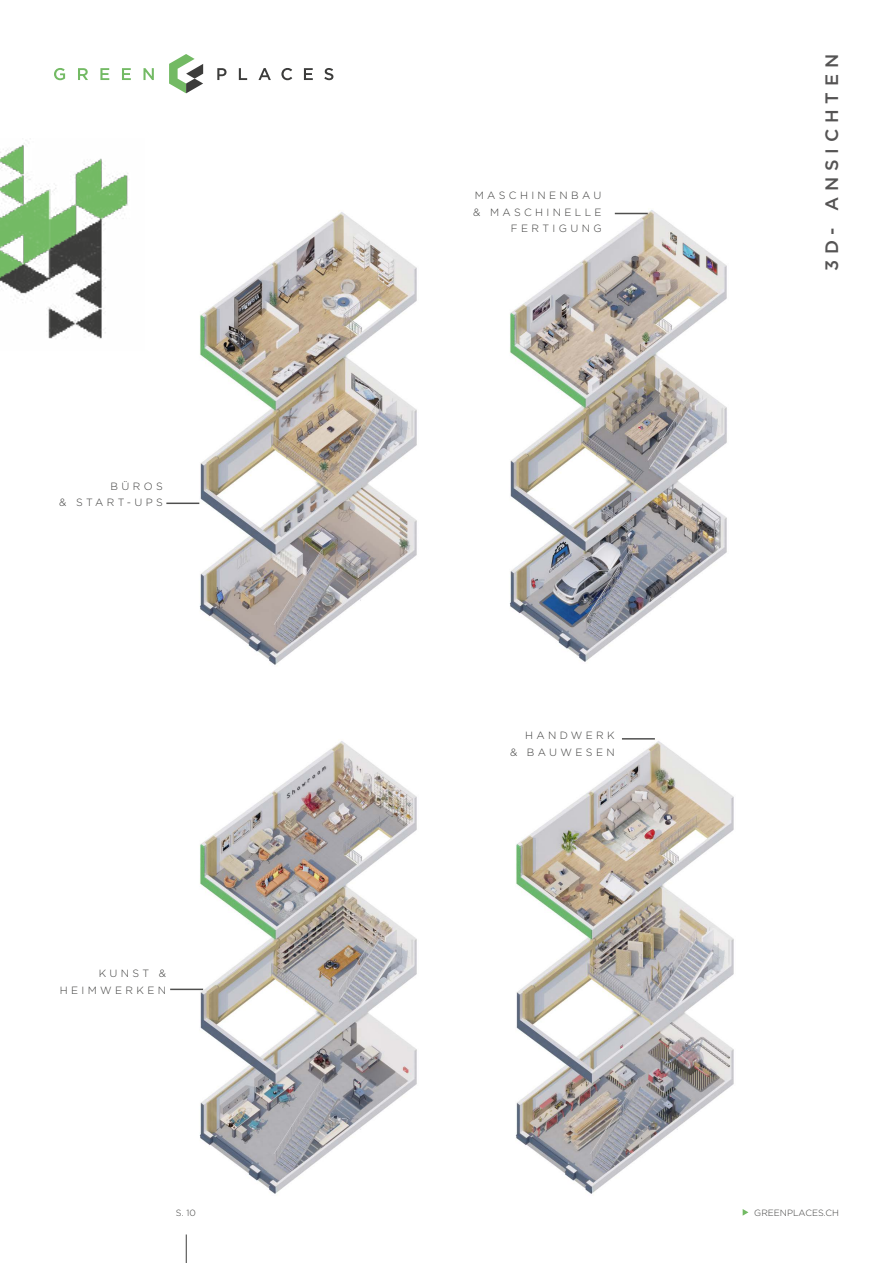
<style>
.page{position:relative;width:893px;height:1263px;background:#fff}
.page>*{position:absolute;margin:0;border:0;box-sizing:border-box;transform-origin:0 0}
.t1{font:500 18px "Gotham Pro";letter-spacing:.32em;color:#555454}
.t2{font:300 10.5px/16.5px "Gotham Pro";letter-spacing:.32em;color:#3c3c3b;text-align:right}
.t3{font:300 9px "Gotham Pro";color:#3c3c3b}
</style>
<div class="page">
<svg style="left:54px;top:68px;width:11px;height:12px"></svg>
<svg style="left:78px;top:68px;width:10px;height:12px"></svg>
<svg style="left:100px;top:68px;width:9px;height:12px"></svg>
<svg style="left:122px;top:68px;width:9px;height:12px"></svg>
<svg style="left:143px;top:68px;width:11px;height:12px"></svg>
<svg style="left:169px;top:54px;width:34px;height:39px"></svg>
<svg style="left:217px;top:68px;width:10px;height:12px"></svg>
<svg style="left:239px;top:68px;width:8px;height:12px"></svg>
<svg style="left:258px;top:68px;width:13px;height:12px"></svg>
<svg style="left:281px;top:68px;width:11px;height:12px"></svg>
<svg style="left:304px;top:68px;width:9px;height:12px"></svg>
<svg style="left:324px;top:68px;width:9px;height:12px"></svg>
<svg style="left:186px;top:1234px;width:1px;height:29px"></svg>
<svg style="left:743px;top:1209px;width:5px;height:7px"></svg>
<img style="left:0;top:145px;width:128px;height:194px">
<img style="left:183px;top:741px;width:234px;height:453px">
<hr style="left:170px;top:988px;width:33px;height:2px;background:#3c3c3b">
<img style="left:515px;top:739px;width:219px;height:455px">
<hr style="left:622px;top:738px;width:33px;height:1px;background:#3c3c3b">
<img style="left:183px;top:212px;width:234px;height:453px">
<hr style="left:166px;top:502px;width:33px;height:2px;background:#3c3c3b">
<img style="left:509px;top:210px;width:218px;height:452px">
<hr style="left:615px;top:213px;width:33px;height:1px;background:#3c3c3b">
<p class="t2" style="left:59px;top:478px;width:105px">BÜROS<br>&amp; START-UPS</p>
<p class="t2" style="left:473px;top:187px;width:130px">MASCHINENBAU &amp; MASCHINELLE<br>FERTIGUNG</p>
<h1 class="t1" style="left:821px;top:271px;width:218px;rotate:-90deg">3D- ANSICHTEN</h1>
<p class="t2" style="left:60px;top:965px;width:108px">KUNST &amp;<br>HEIMWERKEN</p>
<p class="t2" style="left:510px;top:727px;width:106px">HANDWERK<br>&amp; BAUWESEN</p>
<p class="t3" style="left:176px;top:1207px;width:21px">S. 10</p>
<p class="t3" style="left:754px;top:1207px;width:86px">GREENPLACES.CH</p>
</div>
